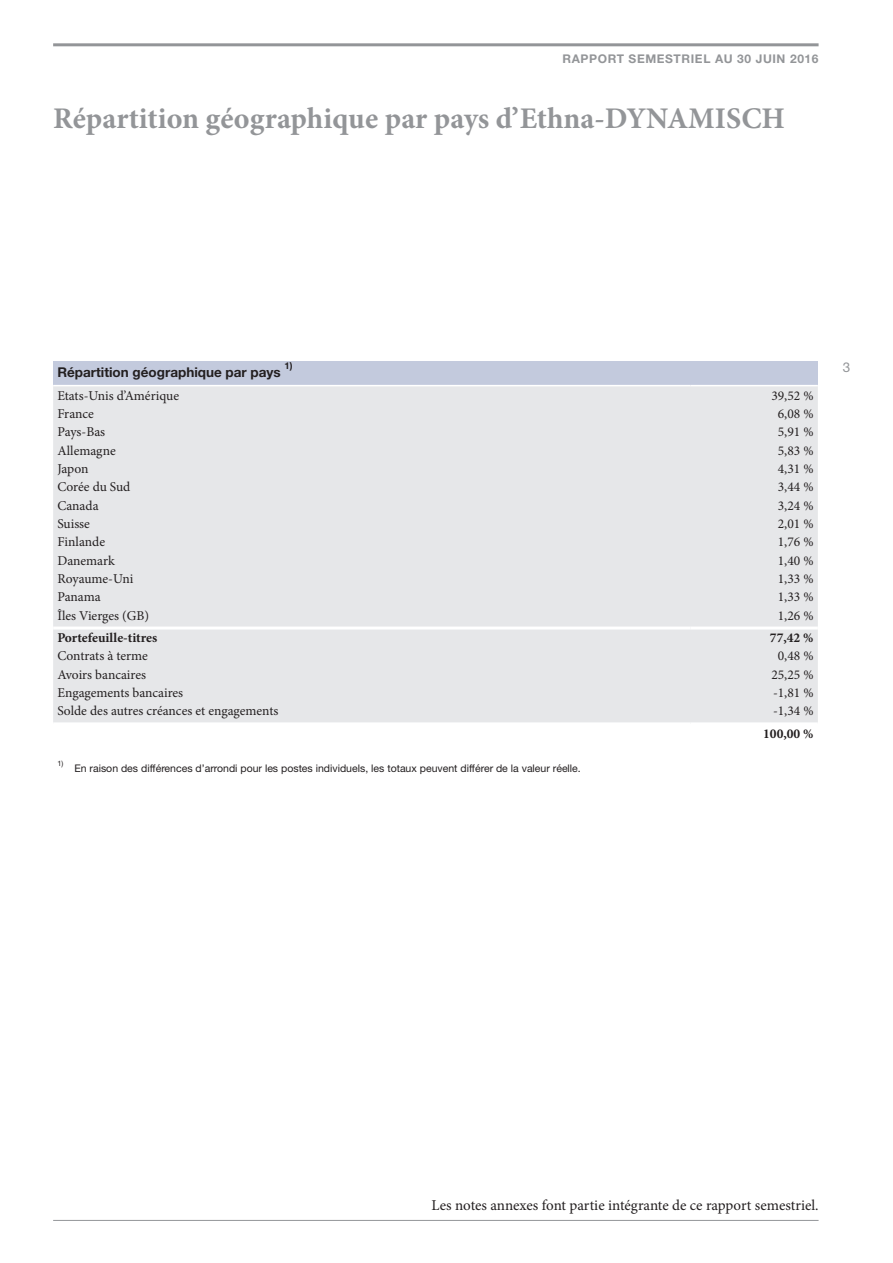
<style>
.page{position:relative;width:893px;height:1263px;background:#fff}
.page>*{position:absolute;margin:0;border:0;box-sizing:border-box;transform-origin:0 0}
.t1{font:700 30px "Minion Pro";color:#939598}
.t2{font:15px "Minion Pro";color:#231f20}
.t3{font:13.5px "Minion Pro";color:#231f20}
.t4{font:700 13.5px "Minion Pro";color:#231f20}
.Header_White{font:700 13.5px "Helvetica Neue";color:#231f20}
.Pagination{font:13.5px "Helvetica Neue";color:#939598}
.t5{font:700 12px "Helvetica Neue";letter-spacing:.05em;color:#939598}
.Body_Footnote{font:10.5px "Helvetica Neue";color:#231f20}
.Header_White-2{font:700 9.45px "Helvetica Neue";color:#231f20}
.Body_Footnote-2{font:7.35px "Helvetica Neue";color:#231f20}
</style>
<div class="page">
<hr style="left:53px;top:1220px;width:766px;height:1px;background:#939598">
<hr style="left:53px;top:43px;width:766px;height:3px;background:#939598">
<div style="left:53px;top:361px;width:765px;height:25px;background:#c3cadd"></div>
<div style="left:53px;top:386px;width:765px;height:336px;background:#e6e7e9"></div>
<hr style="left:53px;top:385px;width:637px;height:1px;background:#fff">
<hr style="left:690px;top:385px;width:128px;height:1px;background:#fff">
<hr style="left:53px;top:626px;width:637px;height:3px;background:#fff">
<hr style="left:690px;top:626px;width:128px;height:3px;background:#fff">
<p class="t5" style="left:562px;top:52px;width:258px">RAPPORT SEMESTRIEL AU 30 JUIN 2016</p>
<h1 class="t1" style="left:53px;top:97px;width:733px">Répartition géographique par pays d’Ethna-DYNAMISCH</h1>
<p class="Header_White-2" style="left:285px;top:360px;width:10px">1)</p>
<p class="Header_White" style="left:57px;top:364px;width:225px">Répartition géographique par pays</p>
<p class="t3" style="left:57px;top:386px;width:123px">Etats-Unis d’Amérique</p>
<p class="t3" style="left:771px;top:386px;width:44px">39,52 %</p>
<p class="t3" style="left:57px;top:405px;width:38px">France</p>
<p class="t3" style="left:778px;top:405px;width:37px">6,08 %</p>
<p class="t3" style="left:57px;top:423px;width:49px">Pays-Bas</p>
<p class="t3" style="left:778px;top:423px;width:37px">5,91 %</p>
<p class="t3" style="left:57px;top:441px;width:60px">Allemagne</p>
<p class="t3" style="left:778px;top:441px;width:37px">5,83 %</p>
<p class="t3" style="left:57px;top:460px;width:33px">Japon</p>
<p class="t3" style="left:778px;top:460px;width:37px">4,31 %</p>
<p class="t3" style="left:57px;top:478px;width:75px">Corée du Sud</p>
<p class="t3" style="left:778px;top:478px;width:37px">3,44 %</p>
<p class="t3" style="left:57px;top:496px;width:43px">Canada</p>
<p class="t3" style="left:778px;top:496px;width:37px">3,24 %</p>
<p class="t3" style="left:57px;top:515px;width:34px">Suisse</p>
<p class="t3" style="left:778px;top:515px;width:37px">2,01 %</p>
<p class="t3" style="left:57px;top:533px;width:49px">Finlande</p>
<p class="t3" style="left:778px;top:533px;width:37px">1,76 %</p>
<p class="t3" style="left:57px;top:551px;width:59px">Danemark</p>
<p class="t3" style="left:778px;top:551px;width:37px">1,40 %</p>
<p class="t3" style="left:57px;top:569px;width:78px">Royaume-Uni</p>
<p class="t3" style="left:778px;top:569px;width:37px">1,33 %</p>
<p class="t3" style="left:57px;top:588px;width:45px">Panama</p>
<p class="t3" style="left:778px;top:588px;width:37px">1,33 %</p>
<p class="t3" style="left:57px;top:606px;width:93px">Îles Vierges (GB)</p>
<p class="t3" style="left:778px;top:606px;width:37px">1,26 %</p>
<p class="t4" style="left:57px;top:628px;width:101px">Portefeuille-titres</p>
<p class="t4" style="left:770px;top:628px;width:45px">77,42 %</p>
<p class="t3" style="left:57px;top:647px;width:92px">Contrats à terme</p>
<p class="t3" style="left:778px;top:647px;width:37px">0,48 %</p>
<p class="t3" style="left:57px;top:665px;width:90px">Avoirs bancaires</p>
<p class="t3" style="left:771px;top:665px;width:44px">25,25 %</p>
<p class="t3" style="left:57px;top:684px;width:127px">Engagements bancaires</p>
<p class="t3" style="left:773px;top:684px;width:42px">-1,81 %</p>
<p class="t3" style="left:57px;top:702px;width:223px">Solde des autres créances et engagements</p>
<p class="t3" style="left:773px;top:702px;width:42px">-1,34 %</p>
<p class="t4" style="left:763px;top:724px;width:52px">100,00 %</p>
<p class="Body_Footnote-2" style="left:57px;top:759px;width:7px">1)</p>
<p class="Body_Footnote" style="left:74px;top:762px;width:508px">En raison des différences d’arrondi pour les postes individuels, les totaux peuvent différer de la valeur réelle.</p>
<p class="Pagination" style="left:843px;top:359px;width:9px">3</p>
<p class="t2" style="left:432px;top:1195px;width:388px">Les notes annexes font partie intégrante de ce rapport semestriel.</p>
</div>
